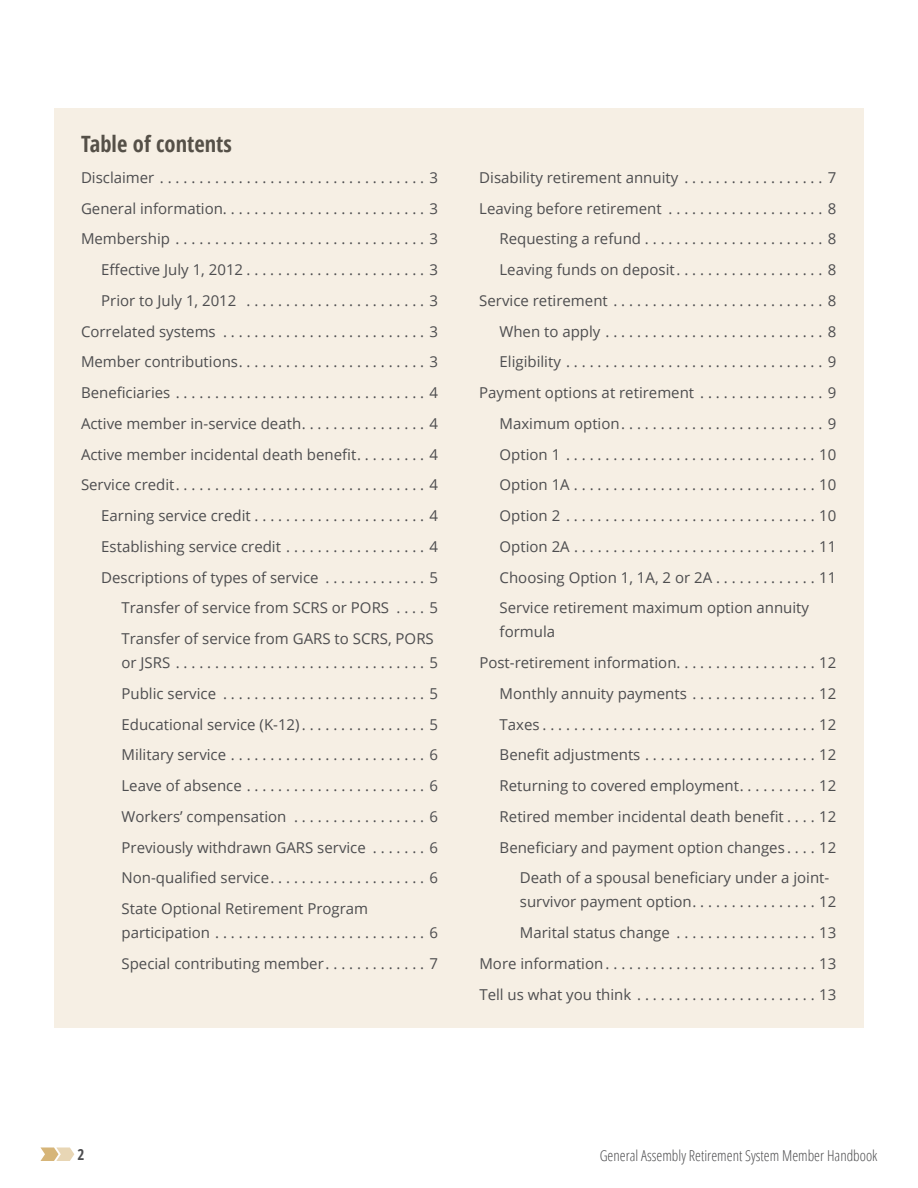
<style>
.page{position:relative;width:918px;height:1188px;background:#fff}
.page>*{position:absolute;margin:0;border:0;box-sizing:border-box;transform-origin:0 0}
.t1{font:700 condensed 22.5px "Open Sans";color:#555048}
.t2{font:15px/30.8px "Open Sans";color:#4d4d4f;text-align:right}
.t3{font:300 condensed 15px "Open Sans";color:#4d4d4f}
.t4{font:700 condensed 15px "Open Sans";color:#4d4d4f}
</style>
<div class="page">
<svg style="left:40px;top:1147px;width:34px;height:14px"></svg>
<div style="left:54px;top:108px;width:810px;height:919px;background:#f6efe4"></div>
<h1 class="t1" style="left:81px;top:128px;width:152px">Table of contents</h1>
<p class="t2" style="left:81px;top:162px;width:359px">Disclaimer . . . . . . . . . . . . . . . . . . . . . . . . . . . . . . . . . . 3<br>General information..........................3<br>Membership . . . . . . . . . . . . . . . . . . . . . . . . . . . . . . . . 3<br>Effective July 1, 2012 . . . . . . . . . . . . . . . . . . . . . . . 3<br>Prior to July 1, 2012 . . . . . . . . . . . . . . . . . . . . . . . 3<br>Correlated systems . . . . . . . . . . . . . . . . . . . . . . . . . . 3<br>Member contributions . . . . . . . . . . . . . . . . . . . . . . . . 3<br>Beneficiaries . . . . . . . . . . . . . . . . . . . . . . . . . . . . . . . . 4<br>Active member in-service death . . . . . . . . . . . . . . . . 4<br>Active member incidental death benefit . . . . . . . . . 4<br>Service credit . . . . . . . . . . . . . . . . . . . . . . . . . . . . . . . . 4<br>Earning service credit . . . . . . . . . . . . . . . . . . . . . . 4<br>Establishing service credit . . . . . . . . . . . . . . . . . . 4<br>Descriptions of types of service . . . . . . . . . . . . . 5<br>Transfer of service from SCRS or PORS . . . . 5<br>Transfer of service from GARS to SCRS, PORS</p>
<p class="t2" style="left:122px;top:647px;width:318px;text-align:justify">or JSRS . . . . . . . . . . . . . . . . . . . . . . . . . . . . . . . . 5<br>Public service . . . . . . . . . . . . . . . . . . . . . . . . . . 5<br>Educational service (K-12) . . . . . . . . . . . . . . . . 5<br>Military service . . . . . . . . . . . . . . . . . . . . . . . . . 6<br>Leave of absence . . . . . . . . . . . . . . . . . . . . . . . 6<br>Workers’ compensation . . . . . . . . . . . . . . . . . 6<br>Previously withdrawn GARS service . . . . . . . 6<br>Non-qualified service . . . . . . . . . . . . . . . . . . . . 6<br>State Optional Retirement Program</p>
<p class="t2" style="left:122px;top:917px;width:318px;text-align:left">participation . . . . . . . . . . . . . . . . . . . . . . . . . . . 6<br>Special contributing member . . . . . . . . . . . . . 7</p>
<p class="t2" style="left:479px;top:162px;width:358px">Disability retirement annuity . . . . . . . . . . . . . . . . . . 7</p>
<p class="t2" style="left:479px;top:193px;width:358px">Leaving before retirement . . . . . . . . . . . . . . . . . . . . 8</p>
<p class="t2" style="left:500px;top:223px;width:338px">Requesting a refund . . . . . . . . . . . . . . . . . . . . . . . 8</p>
<p class="t2" style="left:500px;top:254px;width:338px">Leaving funds on deposit . . . . . . . . . . . . . . . . . . . 8</p>
<p class="t2" style="left:479px;top:285px;width:358px">Service retirement . . . . . . . . . . . . . . . . . . . . . . . . . . . 8</p>
<p class="t2" style="left:500px;top:316px;width:338px">When to apply . . . . . . . . . . . . . . . . . . . . . . . . . . . . 8</p>
<p class="t2" style="left:500px;top:346px;width:338px">Eligibility . . . . . . . . . . . . . . . . . . . . . . . . . . . . . . . . . 9</p>
<p class="t2" style="left:479px;top:377px;width:358px">Payment options at retirement . . . . . . . . . . . . . . . . 9</p>
<p class="t2" style="left:500px;top:408px;width:338px">Maximum option . . . . . . . . . . . . . . . . . . . . . . . . . . 9</p>
<p class="t2" style="left:500px;top:439px;width:338px">Option 1 . . . . . . . . . . . . . . . . . . . . . . . . . . . . . . . . 10</p>
<p class="t2" style="left:500px;top:469px;width:338px">Option 1A . . . . . . . . . . . . . . . . . . . . . . . . . . . . . . . 10</p>
<p class="t2" style="left:500px;top:500px;width:338px">Option 2 . . . . . . . . . . . . . . . . . . . . . . . . . . . . . . . . 10</p>
<p class="t2" style="left:500px;top:531px;width:338px">Option 2A . . . . . . . . . . . . . . . . . . . . . . . . . . . . . . . 11</p>
<p class="t2" style="left:500px;top:562px;width:338px">Choosing Option 1, 1A, 2 or 2A . . . . . . . . . . . . . 11</p>
<p class="t2" style="left:500px;top:592px;width:311px">Service retirement maximum option annuity</p>
<p class="t2" style="left:500px;top:616px;width:57px">formula</p>
<p class="t2" style="left:479px;top:647px;width:358px">Post-retirement information. . . . . . . . . . . . . . . . . . 12</p>
<p class="t2" style="left:500px;top:678px;width:338px">Monthly annuity payments . . . . . . . . . . . . . . . . 12</p>
<p class="t2" style="left:500px;top:709px;width:338px">Taxes . . . . . . . . . . . . . . . . . . . . . . . . . . . . . . . . . . . 12</p>
<p class="t2" style="left:500px;top:739px;width:338px">Benefit adjustments . . . . . . . . . . . . . . . . . . . . . . 12</p>
<p class="t2" style="left:500px;top:770px;width:338px">Returning to covered employment . . . . . . . . . . 12</p>
<p class="t2" style="left:500px;top:801px;width:338px">Retired member incidental death benefit . . . . 12</p>
<p class="t2" style="left:500px;top:832px;width:338px">Beneficiary and payment option changes . . . . 12</p>
<p class="t2" style="left:520px;top:862px;width:311px">Death of a spousal beneficiary under a joint-</p>
<p class="t2" style="left:479px;top:886px;width:359px">survivor payment option . . . . . . . . . . . . . . . . 12<br>Marital status change . . . . . . . . . . . . . . . . . . 13<br>More information . . . . . . . . . . . . . . . . . . . . . . . . . . . 13<br>Tell us what you think . . . . . . . . . . . . . . . . . . . . . . . 13</p>
<p class="t4" style="left:77px;top:1144px;width:8px">2</p>
<p class="t3" style="left:600px;top:1145px;width:279px">General Assembly Retirement System Member Handbook</p>
</div>
